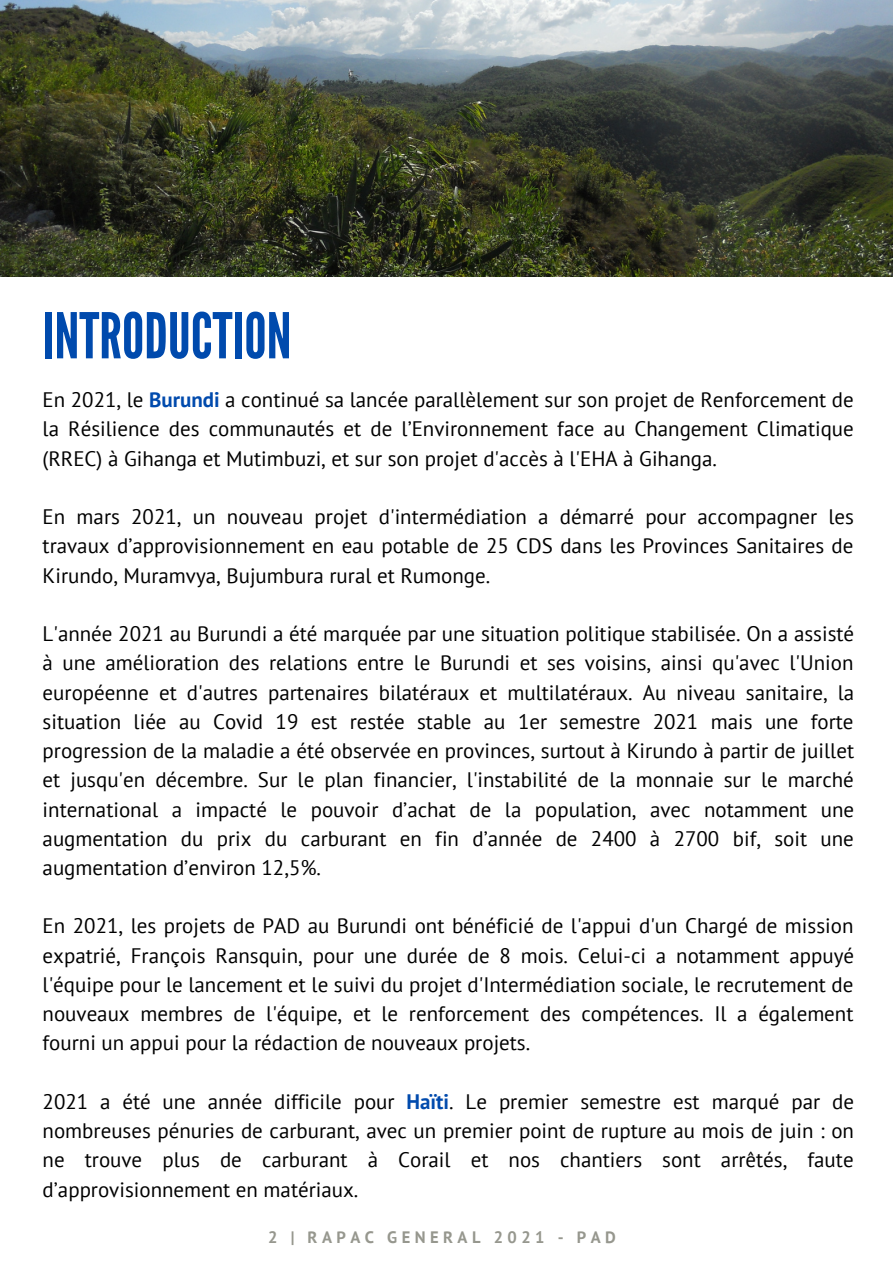
<style>
.page{position:relative;width:893px;height:1264px;background:#fff}
.page>*{position:absolute;margin:0;border:0;box-sizing:border-box;transform-origin:0 0}
.t1{font:63px "League Gothic";color:#004aad}
.t2{font:21px/29.2px "PT Sans";color:#000;text-align:justify}
.t3{font:700 16.5px "PT Sans";letter-spacing:.27em;color:#96978e}
.s1{font-weight:700;color:#004aad}
</style>
<div class="page">
<img style="left:0;top:0;width:892px;height:277px">
<h1 class="t1" style="left:43px;top:299px;width:250px">INTRODUCTION</h1>
<p class="t2" style="left:43px;top:385px;width:812px">En 2021, le <span class="s1">Burundi</span> a continué sa lancée parallèlement sur son projet de Renforcement de la Résilience des communautés et de l’Environnement face au Changement Climatique (RREC) à Gihanga et Mutimbuzi, et sur son projet d'accès à l'EHA à Gihanga.</p>
<p class="t2" style="left:43px;top:501px;width:812px">En mars 2021, un nouveau projet d'intermédiation a démarré pour accompagner les travaux d’approvisionnement en eau potable de 25 CDS dans les Provinces Sanitaires de Kirundo, Muramvya, Bujumbura rural et Rumonge.</p>
<p class="t2" style="left:43px;top:618px;width:813px">L'année 2021 au Burundi a été marquée par une situation politique stabilisée. On a assisté à une amélioration des relations entre le Burundi et ses voisins, ainsi qu'avec l'Union européenne et d'autres partenaires bilatéraux et multilatéraux. Au niveau sanitaire, la situation liée au Covid 19 est restée stable au 1er semestre 2021 mais une forte progression de la maladie a été observée en provinces, surtout à Kirundo à partir de juillet et jusqu'en décembre. Sur le plan financier, l'instabilité de la monnaie sur le marché international a impacté le pouvoir d’achat de la population, avec notamment une augmentation du prix du carburant en fin d’année de 2400 à 2700 bif, soit une augmentation d’environ 12,5%.</p>
<p class="t2" style="left:43px;top:911px;width:813px">En 2021, les projets de PAD au Burundi ont bénéficié de l'appui d'un Chargé de mission expatrié, François Ransquin, pour une durée de 8 mois. Celui-ci a notamment appuyé l'équipe pour le lancement et le suivi du projet d'Intermédiation sociale, le recrutement de nouveaux membres de l'équipe, et le renforcement des compétences. Il a également fourni un appui pour la rédaction de nouveaux projets.</p>
<p class="t2" style="left:43px;top:1086px;width:812px">2021 a été une année difficile pour <span class="s1">Haïti</span>. Le premier semestre est marqué par de nombreuses pénuries de carburant, avec un premier point de rupture au mois de juin : on ne trouve plus de carburant à Corail et nos chantiers sont arrêtés, faute d’approvisionnement en matériaux.</p>
<p class="t3" style="left:268px;top:1226px;width:349px">2 | RAPAC GENERAL 2021 - PAD</p>
</div>
